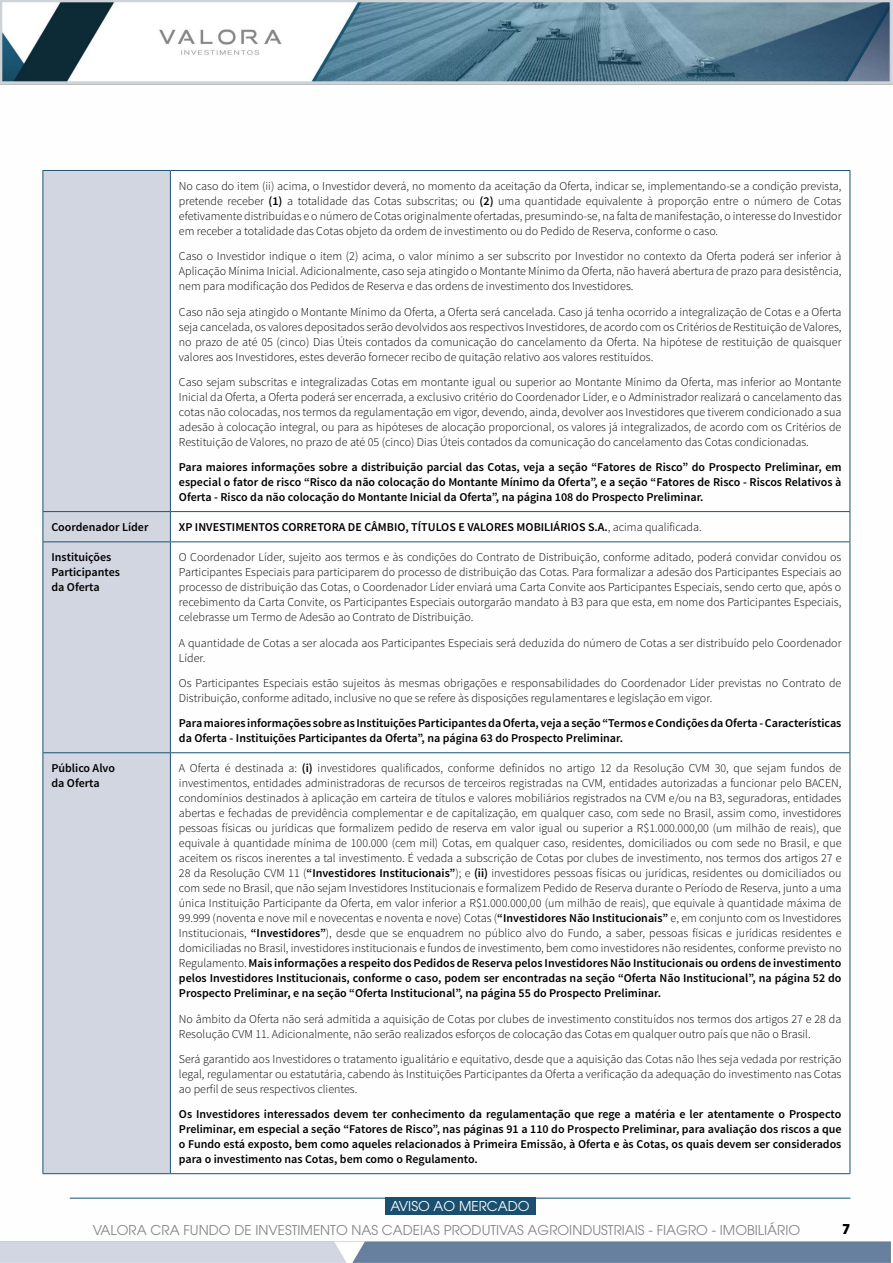
<style>
.page{position:relative;width:893px;height:1263px;background:#fff}
.page>*{position:absolute;margin:0;border:0;box-sizing:border-box;transform-origin:0 0}
.t1{font:13.5px "ITC Avant Garde Pro";color:#878787}
.t2{font:13.5px "ITC Avant Garde Pro";color:#fff}
.t3{font:700 13.5px "ITC Avant Garde Pro";color:#000}
.t4{font:300 12px/15px "Source Sans Pro";color:#000;text-align:justify}
.t5{font:600 12px/15px "Source Sans Pro";color:#000}
.s1{font-weight:600}
.s2{font-weight:300}
</style>
<div class="page">
<img style="left:0;top:0;width:893px;height:1263px">
<div style="left:44px;top:171px;width:126px;height:1002px;background:#d2d6e0"></div>
<hr style="left:43px;top:171px;width:1px;height:340px;background:#1a5574">
<hr style="left:170px;top:171px;width:1px;height:340px;background:#1a5574">
<hr style="left:850px;top:171px;width:1px;height:340px;background:#1a5574">
<hr style="left:43px;top:170px;width:127px;height:1px;background:#1a5574">
<hr style="left:170px;top:170px;width:680px;height:1px;background:#1a5574">
<hr style="left:43px;top:511px;width:127px;height:1px;background:#1a5574">
<svg style="left:43px;top:512px;width:1px;height:29px"></svg>
<hr style="left:170px;top:511px;width:680px;height:1px;background:#1a5574">
<svg style="left:170px;top:512px;width:1px;height:29px"></svg>
<svg style="left:850px;top:512px;width:1px;height:29px"></svg>
<hr style="left:43px;top:541px;width:127px;height:1px;background:#1a5574">
<hr style="left:43px;top:542px;width:1px;height:210px;background:#1a5574">
<hr style="left:170px;top:541px;width:680px;height:1px;background:#1a5574">
<hr style="left:170px;top:542px;width:1px;height:210px;background:#1a5574">
<hr style="left:850px;top:542px;width:1px;height:210px;background:#1a5574">
<hr style="left:43px;top:752px;width:127px;height:1px;background:#1a5574">
<hr style="left:43px;top:753px;width:1px;height:420px;background:#1a5574">
<hr style="left:170px;top:752px;width:680px;height:1px;background:#1a5574">
<hr style="left:170px;top:753px;width:1px;height:420px;background:#1a5574">
<hr style="left:850px;top:753px;width:1px;height:420px;background:#1a5574">
<hr style="left:43px;top:1173px;width:127px;height:1px;background:#1a5574">
<hr style="left:170px;top:1173px;width:680px;height:1px;background:#1a5574">
<p class="t4" style="left:179px;top:179px;width:664px">No caso do item (ii) acima, o Investidor deverá, no momento da aceitação da Oferta, indicar se, implementando-se a condição prevista, pretende receber <span class="s1">(1)</span> a totalidade das Cotas subscritas; ou <span class="s1">(2)</span> uma quantidade equivalente à proporção entre o número de Cotas efetivamente distribuídas e o número de Cotas originalmente ofertadas, presumindo-se, na falta de manifestação, o interesse do Investidor em receber a totalidade das Cotas objeto da ordem de investimento ou do Pedido de Reserva, conforme o caso.</p>
<p class="t4" style="left:179px;top:249px;width:664px">Caso o Investidor indique o item (2) acima, o valor mínimo a ser subscrito por Investidor no contexto da Oferta poderá ser inferior à Aplicação Mínima Inicial. Adicionalmente, caso seja atingido o Montante Mínimo da Oferta, não haverá abertura de prazo para desistência, nem para modificação dos Pedidos de Reserva e das ordens de investimento dos Investidores.</p>
<p class="t4" style="left:179px;top:304px;width:664px">Caso não seja atingido o Montante Mínimo da Oferta, a Oferta será cancelada. Caso já tenha ocorrido a integralização de Cotas e a Oferta seja cancelada, os valores depositados serão devolvidos aos respectivos Investidores, de acordo com os Critérios de Restituição de Valores, no prazo de até 05 (cinco) Dias Úteis contados da comunicação do cancelamento da Oferta. Na hipótese de restituição de quaisquer valores aos Investidores, estes deverão fornecer recibo de quitação relativo aos valores restituídos.</p>
<p class="t4" style="left:179px;top:374px;width:664px">Caso sejam subscritas e integralizadas Cotas em montante igual ou superior ao Montante Mínimo da Oferta, mas inferior ao Montante Inicial da Oferta, a Oferta poderá ser encerrada, a exclusivo critério do Coordenador Líder, e o Administrador realizará o cancelamento das cotas não colocadas, nos termos da regulamentação em vigor, devendo, ainda, devolver aos Investidores que tiverem condicionado a sua adesão à colocação integral, ou para as hipóteses de alocação proporcional, os valores já integralizados, de acordo com os Critérios de Restituição de Valores, no prazo de até 05 (cinco) Dias Úteis contados da comunicação do cancelamento das Cotas condicionadas.</p>
<p class="t5" style="left:179px;top:460px;width:664px;text-align:justify">Para maiores informações sobre a distribuição parcial das Cotas, veja a seção “Fatores de Risco” do Prospecto Preliminar, em especial o fator de risco “Risco da não colocação do Montante Mínimo da Oferta”, e a seção “Fatores de Risco - Riscos Relativos à Oferta - Risco da não colocação do Montante Inicial da Oferta”, na página 108 do Prospecto Preliminar.</p>
<p class="t5" style="left:51px;top:520px;width:99px">Coordenador Líder</p>
<p class="t5" style="left:179px;top:520px;width:524px">XP INVESTIMENTOS CORRETORA DE CÂMBIO, TÍTULOS E VALORES MOBILIÁRIOS S.A.<span class="s2">, acima qualificada.</span></p>
<p class="t5" style="left:51px;top:550px;width:70px">Instituições<br>Participantes da Oferta</p>
<p class="t4" style="left:179px;top:550px;width:664px">O Coordenador Líder, sujeito aos termos e às condições do Contrato de Distribuição, conforme aditado, poderá convidar convidou os Participantes Especiais para participarem do processo de distribuição das Cotas. Para formalizar a adesão dos Participantes Especiais ao processo de distribuição das Cotas, o Coordenador Líder enviará uma Carta Convite aos Participantes Especiais, sendo certo que, após o recebimento da Carta Convite, os Participantes Especiais outorgarão mandato à B3 para que esta, em nome dos Participantes Especiais, celebrasse um Termo de Adesão ao Contrato de Distribuição.</p>
<p class="t4" style="left:179px;top:635px;width:664px">A quantidade de Cotas a ser alocada aos Participantes Especiais será deduzida do número de Cotas a ser distribuído pelo Coordenador<br>Líder.</p>
<p class="t4" style="left:179px;top:675px;width:664px">Os Participantes Especiais estão sujeitos às mesmas obrigações e responsabilidades do Coordenador Líder previstas no Contrato de<br>Distribuição, conforme aditado, inclusive no que se refere às disposições regulamentares e legislação em vigor.</p>
<p class="t5" style="left:179px;top:716px;width:664px">Para maiores informações sobre as Instituições Participantes da Oferta, veja a seção “Termos e Condições da Oferta - Características da Oferta - Instituições Participantes da Oferta”, na página 63 do Prospecto Preliminar.</p>
<p class="t5" style="left:51px;top:761px;width:65px">Público Alvo da Oferta</p>
<p class="t4" style="left:179px;top:761px;width:664px">A Oferta é destinada a: <span class="s1">(i)</span> investidores qualificados, conforme definidos no artigo 12 da Resolução CVM 30, que sejam fundos de investimentos, entidades administradoras de recursos de terceiros registradas na CVM, entidades autorizadas a funcionar pelo BACEN, condomínios destinados à aplicação em carteira de títulos e valores mobiliários registrados na CVM e/ou na B3, seguradoras, entidades abertas e fechadas de previdência complementar e de capitalização, em qualquer caso, com sede no Brasil, assim como, investidores pessoas físicas ou jurídicas que formalizem pedido de reserva em valor igual ou superior a R$1.000.000,00 (um milhão de reais), que equivale à quantidade mínima de 100.000 (cem mil) Cotas, em qualquer caso, residentes, domiciliados ou com sede no Brasil, e que aceitem os riscos inerentes a tal investimento. É vedada a subscrição de Cotas por clubes de investimento, nos termos dos artigos 27 e 28 da Resolução CVM 11 (<span class="s1">“Investidores Institucionais”</span>); e <span class="s1">(ii)</span> investidores pessoas físicas ou jurídicas, residentes ou domiciliados ou com sede no Brasil, que não sejam Investidores Institucionais e formalizem Pedido de Reserva durante o Período de Reserva, junto a uma única Instituição Participante da Oferta, em valor inferior a R$1.000.000,00 (um milhão de reais), que equivale à quantidade máxima de 99.999 (noventa e nove mil e novecentas e noventa e nove) Cotas (<span class="s1">“Investidores Não Institucionais”</span> e, em conjunto com os Investidores Institucionais, <span class="s1">“Investidores”</span>), desde que se enquadrem no público alvo do Fundo, a saber, pessoas físicas e jurídicas residentes e domiciliadas no Brasil, investidores institucionais e fundos de investimento, bem como investidores não residentes, conforme previsto no Regulamento. <span class="s1">Mais informações a respeito dos Pedidos de Reserva pelos Investidores Não Institucionais ou ordens de investimento pelos Investidores Institucionais, conforme o caso, podem ser encontradas na seção “Oferta Não Institucional”, na página 52 do Prospecto Preliminar, e na seção “Oferta Institucional”, na página 55 do Prospecto Preliminar.</span></p>
<p class="t4" style="left:179px;top:1011px;width:664px">No âmbito da Oferta não será admitida a aquisição de Cotas por clubes de investimento constituídos nos termos dos artigos 27 e 28 da<br>Resolução CVM 11. Adicionalmente, não serão realizados esforços de colocação das Cotas em qualquer outro país que não o Brasil.</p>
<p class="t4" style="left:179px;top:1051px;width:664px">Será garantido aos Investidores o tratamento igualitário e equitativo, desde que a aquisição das Cotas não lhes seja vedada por restrição legal, regulamentar ou estatutária, cabendo às Instituições Participantes da Oferta a verificação da adequação do investimento nas Cotas ao perfil de seus respectivos clientes.</p>
<p class="t5" style="left:179px;top:1107px;width:664px;text-align:justify">Os Investidores interessados devem ter conhecimento da regulamentação que rege a matéria e ler atentamente o Prospecto Preliminar, em especial a seção “Fatores de Risco”, nas páginas 91 a 110 do Prospecto Preliminar, para avaliação dos riscos a que o Fundo está exposto, bem como aqueles relacionados à Primeira Emissão, à Oferta e às Cotas, os quais devem ser considerados para o investimento nas Cotas, bem como o Regulamento.</p>
<p class="t2" style="left:390px;top:1197px;width:141px">AVISO AO MERCADO</p>
<p class="t1" style="left:93px;top:1221px;width:709px">VALORA CRA FUNDO DE INVESTIMENTO NAS CADEIAS PRODUTIVAS AGROINDUSTRIAIS - FIAGRO - IMOBILIÁRIO</p>
<p class="t3" style="left:842px;top:1219px;width:10px">7</p>
</div>
